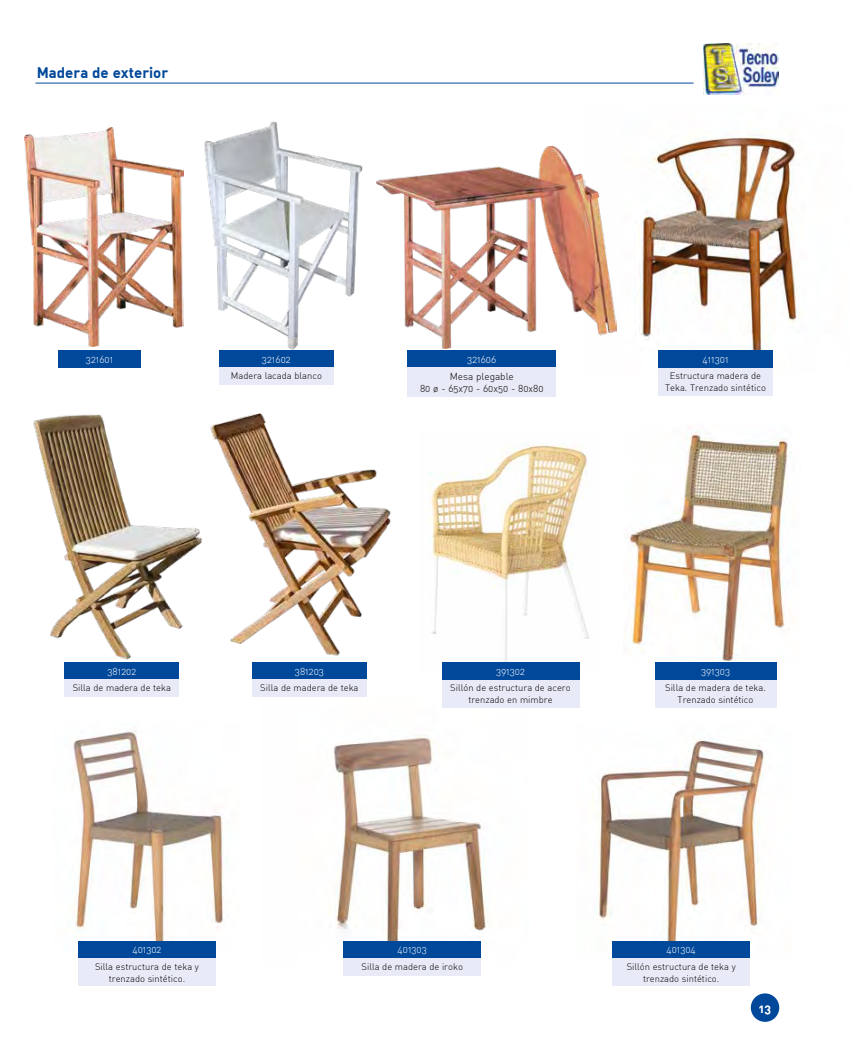
<style>
.page{position:relative;width:851px;height:1053px;background:#fff}
.page>*{position:absolute;margin:0;border:0;box-sizing:border-box;transform-origin:0 0}
.t1{font:700 15px "DIN Alternate";color:#00489a}
.t2{font:700 12.5px "DIN Alternate";color:#fff}
.t3{font:300 10px "DIN Alternate";color:#fff}
.t4{font:300 10px/12px "DIN Alternate";color:#000;text-align:center}
.t5{font:300 9.38px/11.2px "DIN Alternate";color:#000;text-align:center}
</style>
<div class="page">
<img style="left:703px;top:44px;width:75px;height:50px">
<hr style="left:35px;top:83px;width:658px;height:1px;background:#00489a">
<div style="left:750px;top:993px;width:29px;height:28px;background:#00489a;border-radius:50%"></div>
<img style="left:376px;top:147px;width:208px;height:201px">
<img style="left:33px;top:414px;width:169px;height:246px">
<img style="left:210px;top:413px;width:181px;height:243px">
<img style="left:625px;top:432px;width:166px;height:229px">
<img style="left:429px;top:444px;width:160px;height:229px">
<img style="left:204px;top:121px;width:159px;height:234px">
<img style="left:25px;top:127px;width:158px;height:219px">
<img style="left:73px;top:729px;width:151px;height:212px">
<img style="left:329px;top:707px;width:200px;height:234px">
<img style="left:593px;top:739px;width:172px;height:220px">
<img style="left:584px;top:135px;width:215px;height:238px">
<div style="left:58px;top:350px;width:83px;height:17px;background:#00489a"></div>
<div style="left:219px;top:350px;width:114px;height:17px;background:#00489a"></div>
<div style="left:219px;top:367px;width:114px;height:18px;background:#e9eaf7"></div>
<div style="left:407px;top:350px;width:148px;height:17px;background:#00489a"></div>
<div style="left:407px;top:367px;width:148px;height:30px;background:#e9eaf7"></div>
<div style="left:658px;top:350px;width:114px;height:17px;background:#00489a"></div>
<div style="left:658px;top:367px;width:114px;height:28px;background:#e9eaf7"></div>
<div style="left:65px;top:662px;width:114px;height:17px;background:#00489a"></div>
<div style="left:65px;top:679px;width:114px;height:17px;background:#e9eaf7"></div>
<div style="left:252px;top:662px;width:115px;height:17px;background:#00489a"></div>
<div style="left:252px;top:679px;width:115px;height:17px;background:#e9eaf7"></div>
<div style="left:441px;top:662px;width:138px;height:17px;background:#00489a"></div>
<div style="left:441px;top:679px;width:138px;height:28px;background:#e9eaf7"></div>
<div style="left:654px;top:662px;width:122px;height:17px;background:#00489a"></div>
<div style="left:654px;top:679px;width:122px;height:28px;background:#e9eaf7"></div>
<div style="left:78px;top:941px;width:138px;height:17px;background:#00489a"></div>
<div style="left:78px;top:958px;width:138px;height:28px;background:#e9eaf7"></div>
<div style="left:343px;top:941px;width:138px;height:17px;background:#00489a"></div>
<div style="left:343px;top:958px;width:138px;height:17px;background:#e9eaf7"></div>
<div style="left:612px;top:941px;width:137px;height:17px;background:#00489a"></div>
<div style="left:612px;top:958px;width:137px;height:28px;background:#e9eaf7"></div>
<h1 class="t1" style="left:37px;top:63px;width:133px">Madera de exterior</h1>
<p class="t3" style="left:86px;top:353px;width:29px">321601</p>
<p class="t3" style="left:262px;top:353px;width:30px">321602</p>
<p class="t5" style="left:231px;top:370px;width:93px">Madera lacada blanco</p>
<p class="t3" style="left:467px;top:353px;width:31px">321606</p>
<p class="t4" style="left:420px;top:370px;width:125px">Mesa plegable<br>80 ø - 65x70 - 60x50 - 80x80</p>
<p class="t3" style="left:702px;top:353px;width:27px">411301</p>
<p class="t5" style="left:665px;top:370px;width:102px">Estructura madera de<br>Teka. Trenzado sintético</p>
<p class="t3" style="left:107px;top:664px;width:30px">381202</p>
<p class="t5" style="left:73px;top:682px;width:100px">Silla de madera de teka</p>
<p class="t3" style="left:295px;top:664px;width:30px">381203</p>
<p class="t5" style="left:260px;top:682px;width:100px">Silla de madera de teka</p>
<p class="t3" style="left:496px;top:664px;width:30px">391302</p>
<p class="t5" style="left:450px;top:682px;width:122px">Sillón de estructura de acero trenzado en mimbre</p>
<p class="t3" style="left:701px;top:664px;width:31px">391303</p>
<p class="t5" style="left:665px;top:682px;width:102px">Silla de madera de teka.<br>Trenzado sintético</p>
<p class="t3" style="left:132px;top:943px;width:31px">401302</p>
<p class="t5" style="left:95px;top:961px;width:105px">Silla estructura de teka y trenzado sintético.</p>
<p class="t3" style="left:397px;top:943px;width:31px">401303</p>
<p class="t5" style="left:361px;top:961px;width:103px">Silla de madera de iroko</p>
<p class="t3" style="left:666px;top:943px;width:31px">401304</p>
<p class="t5" style="left:626px;top:961px;width:110px">Sillón estructura de teka y trenzado sintético.</p>
<h2 class="t2" style="left:758px;top:1000px;width:14px">13</h2>
</div>
